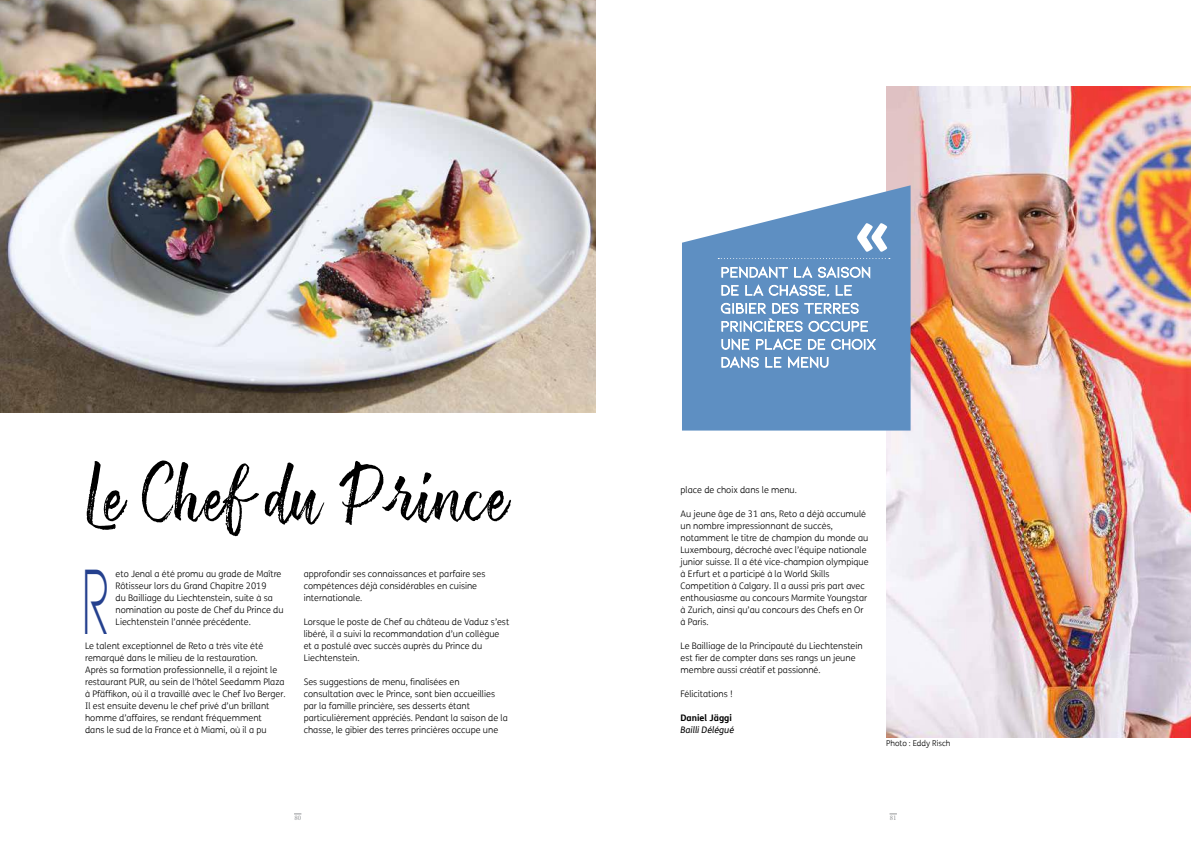
<style>
.page{position:relative;width:1191px;height:842px;background:#fff}
.page>*{position:absolute;margin:0;border:0;box-sizing:border-box;transform-origin:0 0}
.t1{font:99px "Kiona";color:#24408e;scale:.49 1}
.t2{font:71px "ATS Script";color:#000}
.t3{font:800 60.5px "FS Me";color:#fff}
.t4{font:300 9px/12px "FS Me";color:#000}
.t5{font:italic 9px "FS Me";color:#000}
.t6{font:700 9px "FS Me";color:#000}
.t7{font:300 8px "FS Me";color:#000}
.t8{font:7px "Minion Pro";color:#939597}
</style>
<div class="page">
<img style="left:886px;top:86px;width:305px;height:651px">
<img style="left:0;top:0;width:595px;height:413px">
<svg style="left:682px;top:185px;width:228px;height:246px;fill:#5e8fc2"></svg>
<svg style="left:721px;top:266px;width:149px;height:30px"></svg>
<svg style="left:721px;top:303px;width:155px;height:66px"></svg>
<svg style="left:718px;top:258px;width:172px;height:1px"></svg>
<h2 class="t2" style="left:71px;top:455px;width:439px">Le Chef du Prince</h2>
<h1 class="t1" style="left:81px;top:545px;width:63px">R</h1>
<p class="t4" style="left:116px;top:568px;width:170px">eto Jenal a été promu au grade de Maître Rôtisseur lors du Grand Chapitre 2019<br>du Bailliage du Liechtenstein, suite à sa nomination au poste de Chef du Prince du Liechtenstein l’année précédente.</p>
<p class="t4" style="left:85px;top:640px;width:202px">Le talent exceptionnel de Reto a très vite été remarqué dans le milieu de la restauration.<br>Après sa formation professionnelle, il a rejoint le restaurant PUR, au sein de l’hôtel Seedamm Plaza à Pfäffikon, où il a travaillé avec le Chef Ivo Berger.<br>Il est ensuite devenu le chef privé d’un brillant homme d’affaires, se rendant fréquemment<br>dans le sud de la France et à Miami, où il a pu</p>
<p class="t4" style="left:304px;top:568px;width:183px">approfondir ses connaissances et parfaire ses compétences déjà considérables en cuisine internationale.</p>
<p class="t4" style="left:304px;top:616px;width:207px">Lorsque le poste de Chef au château de Vaduz s’est libéré, il a suivi la recommandation d’un collègue et a postulé avec succès auprès du Prince du Liechtenstein.</p>
<p class="t4" style="left:304px;top:676px;width:205px">Ses suggestions de menu, finalisées en consultation avec le Prince, sont bien accueillies par la famille princière, ses desserts étant particulièrement appréciés. Pendant la saison de la chasse, le gibier des terres princières occupe une</p>
<p class="t8" style="left:294px;top:813px;width:8px">80</p>
<h3 class="t3" style="left:855px;top:186px;width:36px">«</h3>
<p class="t4" style="left:680px;top:483px;width:118px">place de choix dans le menu.</p>
<p class="t4" style="left:680px;top:507px;width:189px">Au jeune âge de 31 ans, Reto a déjà accumulé un nombre impressionnant de succès, notamment le titre de champion du monde au Luxembourg, décroché avec l’équipe nationale junior suisse. Il a été vice-champion olympique à Erfurt et a participé à la World Skills Competition à Calgary. Il a aussi pris part avec enthousiasme au concours Marmite Youngstar à Zurich, ainsi qu’au concours des Chefs en Or à Paris.</p>
<p class="t4" style="left:680px;top:639px;width:184px">Le Bailliage de la Principauté du Liechtenstein est fier de compter dans ses rangs un jeune membre aussi créatif et passionné.</p>
<p class="t4" style="left:680px;top:687px;width:54px">Félicitations !</p>
<p class="t6" style="left:680px;top:710px;width:53px">Daniel Jäggi</p>
<p class="t5" style="left:680px;top:723px;width:55px">Bailli Délégué</p>
<p class="t7" style="left:886px;top:738px;width:66px">Photo : Eddy Risch</p>
<p class="t8" style="left:890px;top:813px;width:8px">81</p>
</div>
